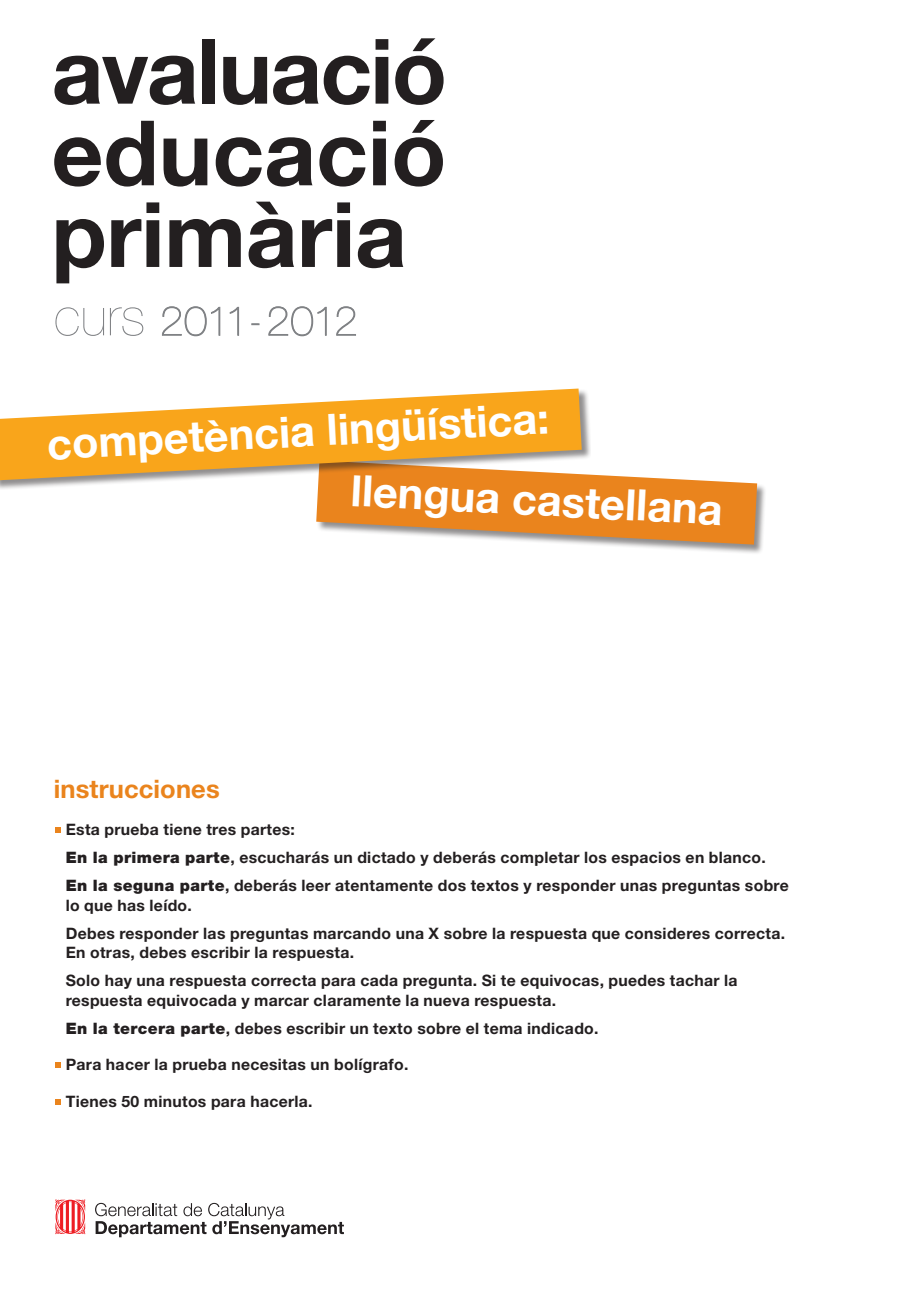
<style>
.page{position:relative;width:919px;height:1289px;background:#fff}
.page>*{position:absolute;margin:0;border:0;box-sizing:border-box;transform-origin:0 0}
.t1{font:700 90.3px/81.6px "Helvetica Neue";letter-spacing:-.005em;color:#231f20}
.t2{font:700 43.2px "Helvetica Neue";color:#fff}
.t3{font:700 25.5px "Helvetica Neue";letter-spacing:.005em;color:#ea841d}
.INSTRUCCIONS{font:700 15.75px/19.5px "Helvetica Neue";letter-spacing:.02em;color:#231f20}
.s1{font-weight:900}
</style>
<div class="page">
<svg style="left:162px;top:307px;width:58px;height:29px"></svg>
<svg style="left:230px;top:307px;width:9px;height:28px"></svg>
<svg style="left:269px;top:307px;width:57px;height:29px"></svg>
<svg style="left:336px;top:307px;width:19px;height:28px"></svg>
<svg style="left:55px;top:1199px;width:30px;height:35px"></svg>
<svg style="left:95px;top:1202px;width:249px;height:35px"></svg>
<div style="left:316px;top:460px;width:450px;height:94px;background:#231f20;opacity:.5"></div>
<svg style="left:316px;top:460px;width:441px;height:84px"></svg>
<div style="left:0;top:388px;width:591px;height:102px;background:#231f20;opacity:.5"></div>
<svg style="left:0;top:388px;width:581px;height:92px;fill:#f9a51b"></svg>
<svg style="left:55px;top:827px;width:6px;height:5px"></svg>
<svg style="left:55px;top:1062px;width:6px;height:5px"></svg>
<svg style="left:55px;top:1099px;width:6px;height:5px"></svg>
<p class="t1" style="left:52px;top:29px;width:397px">avaluació</p>
<p class="t1" style="left:52px;top:110px;width:396px">educació primària</p>
<p class="t2" style="left:46px;top:417px;width:504px;rotate:-3deg">competència lingüística:</p>
<p class="t2" style="left:352px;top:463px;width:373px;rotate:3deg">llengua castellana</p>
<p class="t3" style="left:54px;top:773px;width:167px">instrucciones</p>
<p class="INSTRUCCIONS" style="left:66px;top:819px;width:231px">Esta prueba tiene tres partes:</p>
<p class="INSTRUCCIONS" style="left:66px;top:847px;width:701px"><span class="s1">En la primera parte</span>, escucharás un dictado y deberás completar los espacios en blanco.</p>
<p class="INSTRUCCIONS" style="left:66px;top:875px;width:724px"><span class="s1">En la seguna parte</span>, deberás leer atentamente dos textos y responder unas preguntas sobre lo que has leído.</p>
<p class="INSTRUCCIONS" style="left:66px;top:922px;width:720px">Debes responder las preguntas marcando una X sobre la respuesta que consideres correcta.<br>En otras, debes escribir la respuesta.</p>
<p class="INSTRUCCIONS" style="left:66px;top:970px;width:673px">Solo hay una respuesta correcta para cada pregunta. Si te equivocas, puedes tachar la respuesta equivocada y marcar claramente la nueva respuesta.</p>
<p class="INSTRUCCIONS" style="left:66px;top:1017px;width:534px"><span class="s1">En la tercera parte</span>, debes escribir un texto sobre el tema indicado.</p>
<p class="INSTRUCCIONS" style="left:66px;top:1054px;width:344px">Para hacer la prueba necesitas un bolígrafo.</p>
<p class="INSTRUCCIONS" style="left:66px;top:1090px;width:248px">Tienes 50 minutos para hacerla.</p>
</div>
